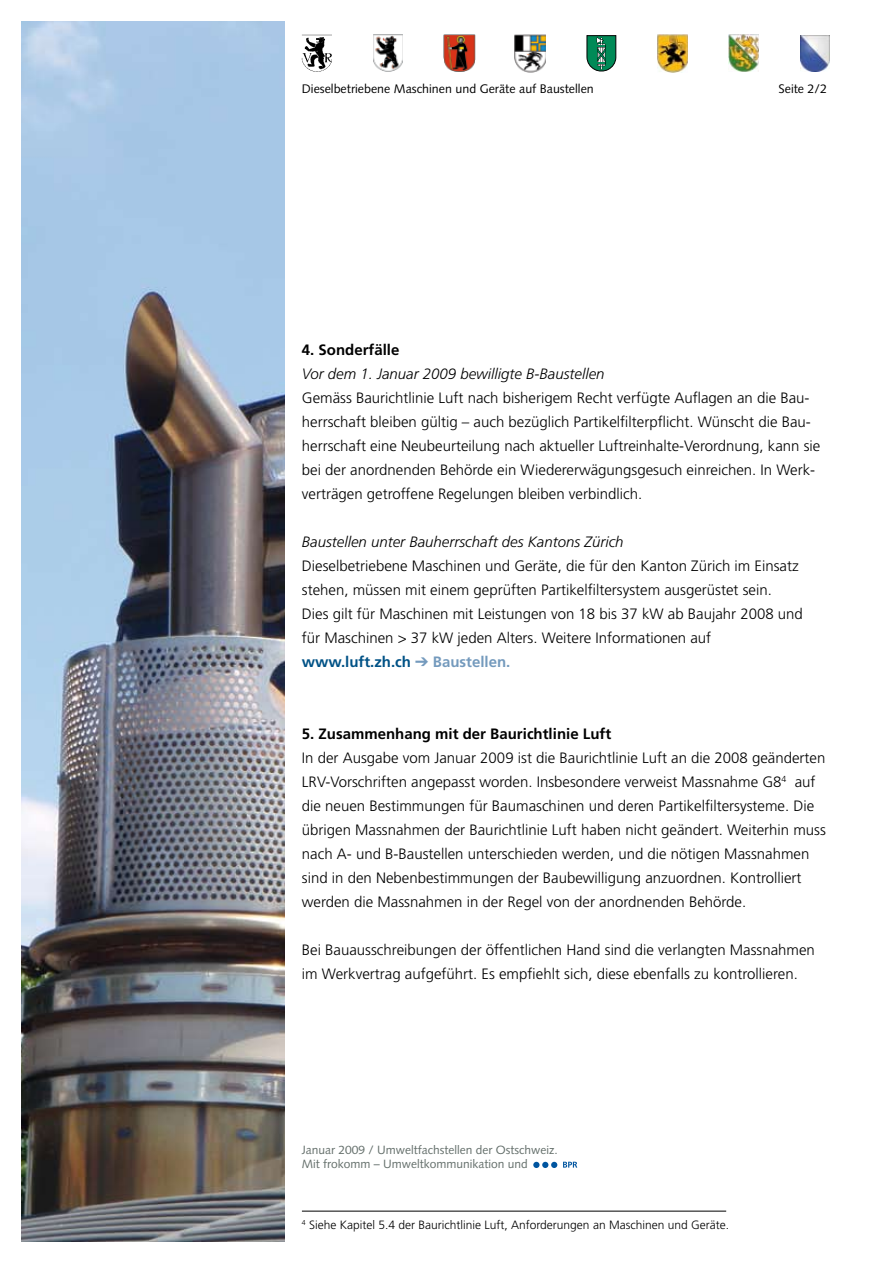
<style>
.page{position:relative;width:893px;height:1263px;background:#fff}
.page>*{position:absolute;margin:0;border:0;box-sizing:border-box;transform-origin:0 0}
.t1{font:300 15px/24px "Frutiger CE";color:#000}
.t2{font:italic 300 15px "Frutiger CE";color:#000}
.t3{font:700 15px "Frutiger CE";color:#000}
.t4{font:12.45px "Syntax";color:#000}
.t5{font:12px/14.4px "Syntax";color:#646f6b}
.t6{font:300 12px "Frutiger CE";color:#000}
.s1{font-weight:700;color:#005286}
.s2{color:#749abd}
.s3{font-weight:700;color:#749abd}
</style>
<div class="page">
<img style="left:302px;top:35px;width:30px;height:37px">
<img style="left:373px;top:34px;width:30px;height:38px">
<img style="left:443px;top:35px;width:32px;height:37px">
<img style="left:515px;top:34px;width:31px;height:39px">
<svg style="left:587px;top:35px;width:29px;height:36px"></svg>
<img style="left:658px;top:35px;width:29px;height:37px">
<img style="left:729px;top:34px;width:30px;height:37px">
<img style="left:801px;top:35px;width:28px;height:36px">
<img style="left:21px;top:21px;width:264px;height:1221px">
<hr style="left:302px;top:1211px;width:424px;height:1px;background:#000">
<svg style="left:533px;top:1162px;width:24px;height:6px"></svg>
<svg style="left:563px;top:1162px;width:14px;height:5px"></svg>
<p class="t4" style="left:302px;top:82px;width:293px">Dieselbetriebene Maschinen und Geräte auf Baustellen</p>
<p class="t4" style="left:778px;top:82px;width:50px">Seite 2/2</p>
<p class="t3" style="left:302px;top:341px;width:99px">4. Sonderfälle</p>
<p class="t2" style="left:302px;top:365px;width:304px">Vor dem 1. Januar 2009 bewilligte B-Baustellen</p>
<p class="t1" style="left:302px;top:385px;width:520px">Gemäss Baurichtlinie Luft nach bisherigem Recht verfügte Auflagen an die Bau&shy;herrschaft bleiben gültig – auch bezüglich Partikelfilterpflicht. Wünscht die Bau&shy;herrschaft eine Neubeurteilung nach aktueller Luftreinhalte-Verordnung, kann sie bei der anordnenden Behörde ein Wiedererwägungsgesuch einreichen. In Werk&shy;verträgen getroffene Regelungen bleiben verbindlich.</p>
<p class="t2" style="left:302px;top:533px;width:323px">Baustellen unter Bauherrschaft des Kantons Zürich</p>
<p class="t1" style="left:302px;top:553px;width:502px">Dieselbetriebene Maschinen und Geräte, die für den Kanton Zürich im Einsatz stehen, müssen mit einem geprüften Partikelfiltersystem ausgerüstet sein.<br>Dies gilt für Maschinen mit Leistungen von 18 bis 37 kW ab Baujahr 2008 und für Maschinen &gt; 37 kW jeden Alters. Weitere Informationen auf <span class="s1">www.luft.zh.ch</span> <span class="s2">➔</span> <span class="s3">Baustellen.</span></p>
<p class="t3" style="left:302px;top:725px;width:311px">5. Zusammenhang mit der Baurichtlinie Luft</p>
<p class="t1" style="left:302px;top:745px;width:525px">In der Ausgabe vom Januar 2009 ist die Baurichtlinie Luft an die 2008 geänderten LRV-Vorschriften angepasst worden. Insbesondere verweist Massnahme G8<sup>4</sup> auf die neuen Bestimmungen für Baumaschinen und deren Partikelfiltersysteme. Die übrigen Massnahmen der Baurichtlinie Luft haben nicht geändert. Weiterhin muss nach A- und B-Baustellen unterschieden werden, und die nötigen Massnahmen sind in den Nebenbestimmungen der Baubewilligung anzuordnen. Kontrolliert werden die Massnahmen in der Regel von der anordnenden Behörde.</p>
<p class="t1" style="left:302px;top:937px;width:514px">Bei Bauausschreibungen der öffentlichen Hand sind die verlangten Massnahmen im Werkvertrag aufgeführt. Es empfiehlt sich, diese ebenfalls zu kontrollieren.</p>
<p class="t5" style="left:302px;top:1142px;width:258px">Januar 2009 / Umweltfachstellen der Ostschweiz.<br>Mit frokomm – Umweltkommunikation und</p>
<p class="t6" style="left:302px;top:1218px;width:429px"><sup>4</sup> Siehe Kapitel 5.4 der Baurichtlinie Luft, Anforderungen an Maschinen und Geräte.</p>
</div>
